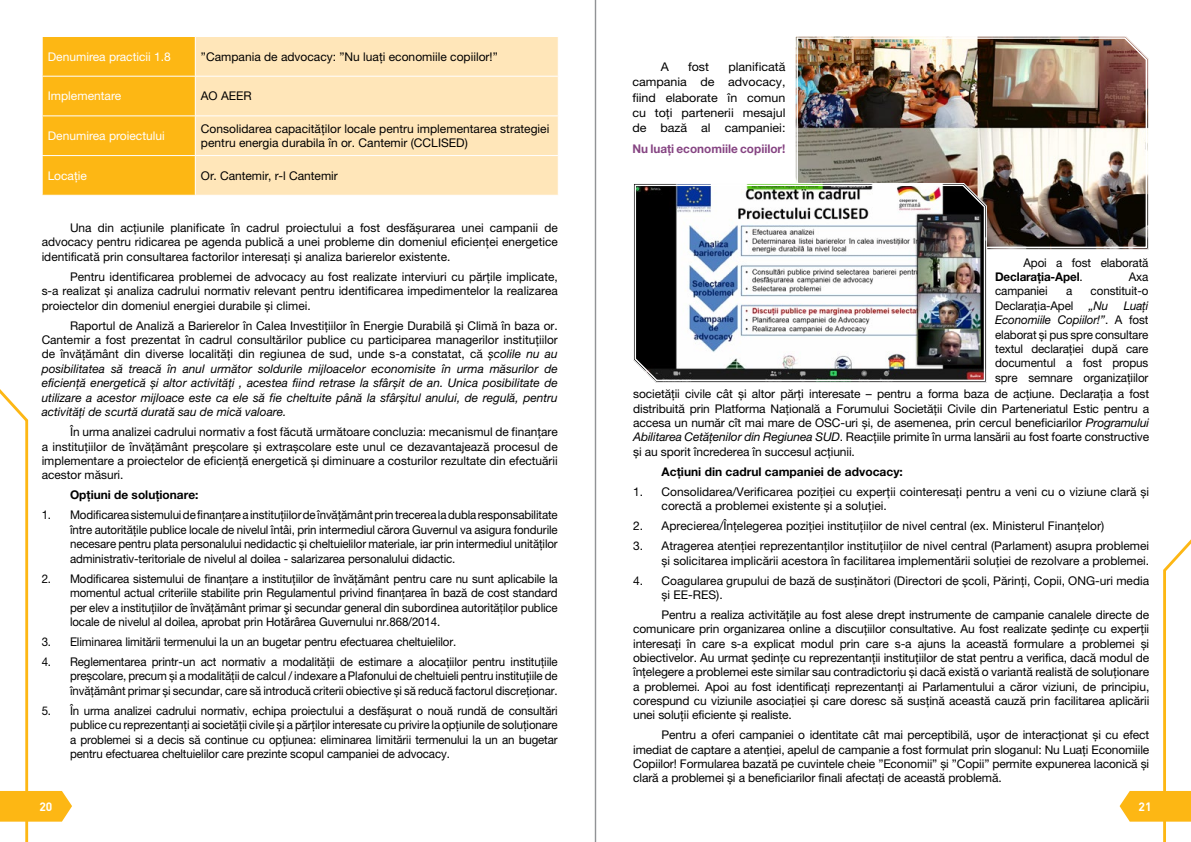
<style>
.page{position:relative;width:1191px;height:842px;background:#fff}
.page>*{position:absolute;margin:0;border:0;box-sizing:border-box;transform-origin:0 0}
.t1{font:12px/14.3px "Helvetica Neue LTW1 G";color:#000;text-align:justify}
.t2{font:12px/14.4px "Helvetica Neue LTW1 G";color:#000;text-align:justify;scale:.96 1}
.t3{font:italic 12px/14.4px "Helvetica Neue LTW1 G";color:#000;text-align:justify}
.t4{font:12px/15.2px "Helvetica Neue LTW1 G";color:#000;text-align:justify;scale:1.04 1}
.t5{font:12px "Helvetica Neue LTW1 G";color:#fff}
.t6{font:700 12px "Helvetica Neue LTW1 G";color:#000}
.t7{font:700 12px "Helvetica Neue LTW1 G";color:#864583}
.t8{font:700 12px "DIN Pro";color:#fff}
.s1{font-style:normal}
.s2{font-weight:700}
.s3{font-style:italic}
</style>
<div class="page">
<svg style="left:0;top:389px;width:72px;height:453px"></svg>
<svg style="left:1119px;top:539px;width:72px;height:303px"></svg>
<hr style="left:595px;top:0;width:1px;height:842px;background:#919396">
<div style="left:43px;top:37px;width:152px;height:158px;background:#fdb714"></div>
<div style="left:196px;top:37px;width:362px;height:158px;background:#ffe6b9"></div>
<hr style="left:42px;top:76px;width:153px;height:1px;background:#fff">
<hr style="left:195px;top:76px;width:364px;height:1px;background:#fff">
<hr style="left:42px;top:115px;width:153px;height:1px;background:#fff">
<hr style="left:195px;top:115px;width:364px;height:1px;background:#fff">
<hr style="left:42px;top:155px;width:153px;height:1px;background:#fff">
<hr style="left:195px;top:155px;width:364px;height:1px;background:#fff">
<img style="left:795px;top:37px;width:352px;height:212px">
<img style="left:634px;top:184px;width:352px;height:198px">
<p class="t5" style="left:48px;top:49px;width:125px">Denumirea practicii 1.8</p>
<p class="t1" style="left:201px;top:49px;width:298px">”Campania de advocacy: ”Nu luați economiile copiilor!”</p>
<p class="t5" style="left:48px;top:89px;width:75px">Implementare</p>
<p class="t1" style="left:201px;top:89px;width:52px">AO AEER</p>
<p class="t5" style="left:48px;top:128px;width:118px">Denumirea proiectului</p>
<p class="t1" style="left:201px;top:121px;width:350px">Consolidarea capacităților locale pentru implementarea strategiei pentru energia durabila în or. Cantemir (CCLISED)</p>
<p class="t5" style="left:48px;top:168px;width:41px">Locație</p>
<p class="t1" style="left:201px;top:168px;width:138px">Or. Cantemir, r-l Cantemir</p>
<p class="t1" style="left:42px;top:220px;width:517px;text-indent:28px">Una din acțiunile planificate în cadrul proiectului a fost desfășurarea unei campanii de advocacy pentru ridicarea pe agenda publică a unei probleme din domeniul eficienței energetice identificată prin consultarea factorilor interesați și analiza barierelor existente.</p>
<p class="t1" style="left:42px;top:269px;width:517px;text-indent:28px">Pentru identificarea problemei de advocacy au fost realizate interviuri cu părțile implicate, s-a realizat și analiza cadrului normativ relevant pentru identificarea impedimentelor la realizarea proiectelor din domeniul energiei durabile și climei.</p>
<p class="t3" style="left:42px;top:318px;width:517px;text-indent:28px"><span class="s1">Raportul de Analiză a Barierelor în Calea Investițiilor în Energie Durabilă și Climă în baza or.<br>Cantemir a fost prezentat în cadrul consultărilor publice cu participarea managerilor instituțiilor de învățământ din diverse localități din regiunea de sud, unde s-a constatat, că</span> școlile nu au posibilitatea să treacă în anul următor soldurile mijloacelor economisite în urma măsurilor de eficiență energetică și altor activități , acestea fiind retrase la sfârșit de an. Unica posibilitate de utilizare a acestor mijloace este ca ele să fie cheltuite până la sfârșitul anului, de regulă, pentru activități de scurtă durată sau de mică valoare.</p>
<p class="t1" style="left:42px;top:425px;width:517px;text-indent:28px">În urma analizei cadrului normativ a fost făcută următoare concluzia: mecanismul de finanțare a instituțiilor de învățământ preșcolare și extrașcolare este unul ce dezavantajează procesul de implementare a proiectelor de eficiență energetică și diminuare a costurilor rezultate din efectuării acestor măsuri.</p>
<p class="t6" style="left:70px;top:488px;width:130px">Opțiuni de soluționare:</p>
<p class="t2" style="left:70px;top:508px;width:509px;text-indent:-28px">1. Modificarea sistemului de finanțare a instituțiilor de învățământ prin trecerea la dubla responsabilitate între autoritățile publice locale de nivelul întâi, prin intermediul cărora Guvernul va asigura fondurile necesare pentru plata personalului nedidactic și cheltuielilor materiale, iar prin intermediul unităților administrativ-teritoriale de nivelul al doilea - salarizarea personalului didactic.</p>
<p class="t2" style="left:70px;top:571px;width:509px;text-indent:-28px">2. Modificarea sistemului de finanțare a instituțiilor de învățământ pentru care nu sunt aplicabile la momentul actual criteriile stabilite prin Regulamentul privind finanțarea în bază de cost standard per elev a instituțiilor de învățământ primar şi secundar general din subordinea autorităților publice locale de nivelul al doilea, aprobat prin Hotărârea Guvernului nr.868/2014.</p>
<p class="t2" style="left:42px;top:634px;width:433px">3. Eliminarea limitării termenului la un an bugetar pentru efectuarea cheltuielilor.</p>
<p class="t2" style="left:70px;top:654px;width:509px;text-indent:-28px">4. Reglementarea printr-un act normativ a modalității de estimare a alocațiilor pentru instituțiile preșcolare, precum și a modalității de calcul / indexare a Plafonului de cheltuieli pentru instituțiile de învățământ primar și secundar, care să introducă criterii obiective și să reducă factorul discreționar.</p>
<p class="t2" style="left:70px;top:703px;width:509px;text-indent:-28px">5. În urma analizei cadrului normativ, echipa proiectului a desfășurat o nouă rundă de consultări publice cu reprezentanți ai societății civile și a părților interesate cu privire la opțiunile de soluționare a problemei si a decis să continue cu opțiunea: eliminarea limitării termenului la un an bugetar pentru efectuarea cheltuielilor care prezinte scopul campaniei de advocacy.</p>
<p class="t4" style="left:632px;top:59px;width:149px;text-indent:96px">planificată campania de advocacy, fiind elaborate în comun cu toți partenerii mesajul de bază al campaniei:</p>
<p class="t7" style="left:632px;top:141px;width:155px">Nu luați economiile copiilor!</p>
<p class="t4" style="left:660px;top:59px;width:9px">A</p>
<p class="t4" style="left:688px;top:59px;width:22px">fost</p>
<p class="t1" style="left:995px;top:255px;width:155px;text-indent:28px">Apoi a fost elaborată<br><span class="s2">Declarația-Apel</span>.</p>
<p class="t1" style="left:1128px;top:269px;width:21px">Axa</p>
<p class="t1" style="left:995px;top:284px;width:54px">campaniei</p>
<p class="t1" style="left:1066px;top:284px;width:8px">a</p>
<p class="t1" style="left:1090px;top:284px;width:59px">constituit-o</p>
<p class="t1" style="left:995px;top:298px;width:80px">Declarația-Apel</p>
<p class="t3" style="left:1088px;top:298px;width:21px">„Nu</p>
<p class="t1" style="left:995px;top:298px;width:155px;text-indent:129px"><span class="s3">Luați Economiile Copiilor!”</span>. A fost elaborat și pus spre consultare textul declarației după care documentul a fost propus spre semnare organizațiilor</p>
<p class="t1" style="left:633px;top:387px;width:517px">societății civile cât și altor părți interesate – pentru a forma baza de acțiune. Declarația a fost distribuită prin Platforma Națională a Forumului Societății Civile din Parteneriatul Estic pentru a accesa un număr cît mai mare de OSC-uri și, de asemenea, prin cercul beneficiarilor <span class="s3">Programului Abilitarea Cetățenilor din Regiunea SUD</span>. Reacțiile primite în urma lansării au fost foarte constructive și au sporit încrederea în succesul acțiunii.</p>
<p class="t6" style="left:661px;top:464px;width:243px">Acțiuni din cadrul campaniei de advocacy:</p>
<p class="t1" style="left:661px;top:484px;width:489px;text-indent:-28px">1. Consolidarea/Verificarea poziției cu experții cointeresați pentru a veni cu o viziune clară și corectă a problemei existente și a soluției.</p>
<p class="t1" style="left:633px;top:519px;width:472px">2. Aprecierea/Înțelegerea poziției instituțiilor de nivel central (ex. Ministerul Finanțelor)</p>
<p class="t1" style="left:633px;top:539px;width:517px;text-align:right">3. Atragerea atenției reprezentanților instituțiilor de nivel central (Parlament) asupra problemei și solicitarea implicării acestora în facilitarea implementării soluției de rezolvare a problemei.</p>
<p class="t1" style="left:661px;top:573px;width:489px;text-indent:-28px">4. Coagularea grupului de bază de susținători (Directori de școli, Părinți, Copii, ONG-uri media și EE-RES).</p>
<p class="t1" style="left:633px;top:607px;width:517px;text-indent:28px">Pentru a realiza activitățile au fost alese drept instrumente de campanie canalele directe de comunicare prin organizarea online a discuțiilor consultative. Au fost realizate ședințe cu experții interesați în care s-a explicat modul prin care s-a ajuns la această formulare a problemei și obiectivelor. Au urmat ședințe cu reprezentanții instituțiilor de stat pentru a verifica, dacă modul de înțelegere a problemei este similar sau contradictoriu și dacă există o variantă realistă de soluționare a problemei. Apoi au fost identificați reprezentanți ai Parlamentului a căror viziuni, de principiu, corespund cu viziunile asociației și care doresc să susțină această cauză prin facilitarea aplicării unei soluții eficiente și realiste.</p>
<p class="t1" style="left:633px;top:728px;width:517px;text-indent:28px">Pentru a oferi campaniei o identitate cât mai perceptibilă, ușor de interacționat și cu efect imediat de captare a atenției, apelul de campanie a fost formulat prin sloganul: Nu Luați Economiile Copiilor! Formularea bazată pe cuvintele cheie ”Economii” și ”Copii” permite expunerea laconică și clară a problemei și a beneficiarilor finali afectați de această problemă.</p>
<p class="t8" style="left:39px;top:796px;width:15px">20</p>
<p class="t8" style="left:1138px;top:796px;width:15px">21</p>
</div>
